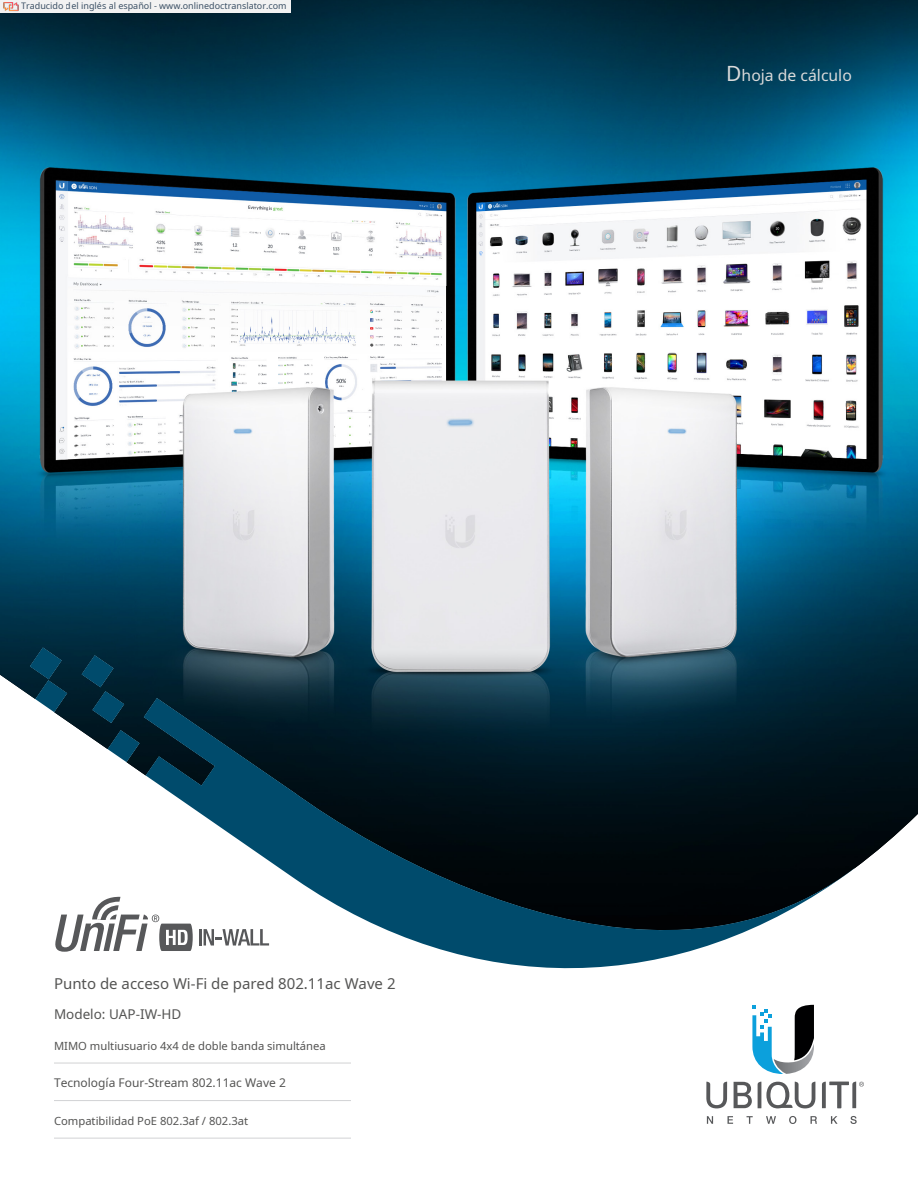
<style>
.page{position:relative;width:918px;height:1188px;background:#fff}
.page>*{position:absolute;margin:0;border:0;box-sizing:border-box;transform-origin:0 0}
.t1{font:15.75px "Noto Sans";color:#dadada}
.t2{font:15px "Noto Sans";color:#545453}
.t3{font:13.5px "Noto Sans";color:#545453}
.t4{font:12px "Noto Sans";color:#545453}
.t5{font:11.25px "Noto Sans";color:#545453}
.t6{font:9px "Noto Sans";color:rgb(15 43 70/.8)}
.s1{font-size:21px}
</style>
<div class="page">
<img style="left:0;top:0;width:918px;height:868px">
<svg style="left:752px;top:1043px;width:62px;height:31px"></svg>
<svg style="left:706px;top:1082px;width:21px;height:26px"></svg>
<svg style="left:758px;top:1082px;width:57px;height:26px"></svg>
<svg style="left:734px;top:1082px;width:18px;height:26px"></svg>
<svg style="left:707px;top:1116px;width:6px;height:8px"></svg>
<svg style="left:728px;top:1116px;width:5px;height:8px"></svg>
<svg style="left:747px;top:1116px;width:6px;height:8px"></svg>
<svg style="left:766px;top:1116px;width:10px;height:8px"></svg>
<svg style="left:789px;top:1116px;width:7px;height:8px"></svg>
<svg style="left:811px;top:1116px;width:6px;height:8px"></svg>
<svg style="left:831px;top:1116px;width:7px;height:8px"></svg>
<svg style="left:850px;top:1116px;width:7px;height:8px"></svg>
<svg style="left:822px;top:1082px;width:42px;height:26px"></svg>
<svg style="left:81px;top:655px;width:43px;height:68px"></svg>
<svg style="left:108px;top:730px;width:32px;height:32px"></svg>
<svg style="left:144px;top:698px;width:711px;height:345px"></svg>
<svg style="left:30px;top:647px;width:37px;height:65px"></svg>
<svg style="left:55px;top:896px;width:138px;height:56px"></svg>
<hr style="left:199px;top:929px;width:3px;height:17px;background:#57585a">
<svg style="left:204px;top:929px;width:65px;height:17px"></svg>
<hr style="left:54px;top:1063px;width:297px;height:1px;background:#d1d2d4">
<hr style="left:54px;top:1100px;width:297px;height:1px;background:#d1d2d4">
<hr style="left:54px;top:1138px;width:297px;height:1px;background:#d1d2d4">
<div style="left:0;top:0;width:291px;height:14px;background:#f2f2f2"></div>
<img style="left:4px;top:2px;width:15px;height:13px">
<p class="t6" style="left:21px;top:-1px;width:267px">Traducido del inglés al español - www.onlinedoctranslator.com</p>
<h1 class="t1" style="left:726px;top:64px;width:127px"><span class="s1">D</span>hoja de cálculo</h1>
<h2 class="t2" style="left:54px;top:973px;width:343px">Punto de acceso Wi-Fi de pared 802.11ac Wave 2</h2>
<p class="t3" style="left:54px;top:1005px;width:129px">Modelo: UAP-IW-HD</p>
<p class="t5" style="left:54px;top:1038px;width:273px">MIMO multiusuario 4x4 de doble banda simultánea</p>
<p class="t4" style="left:54px;top:1074px;width:233px">Tecnología Four-Stream 802.11ac Wave 2</p>
<p class="t5" style="left:54px;top:1113px;width:196px">Compatibilidad PoE 802.3af / 802.3at</p>
</div>
